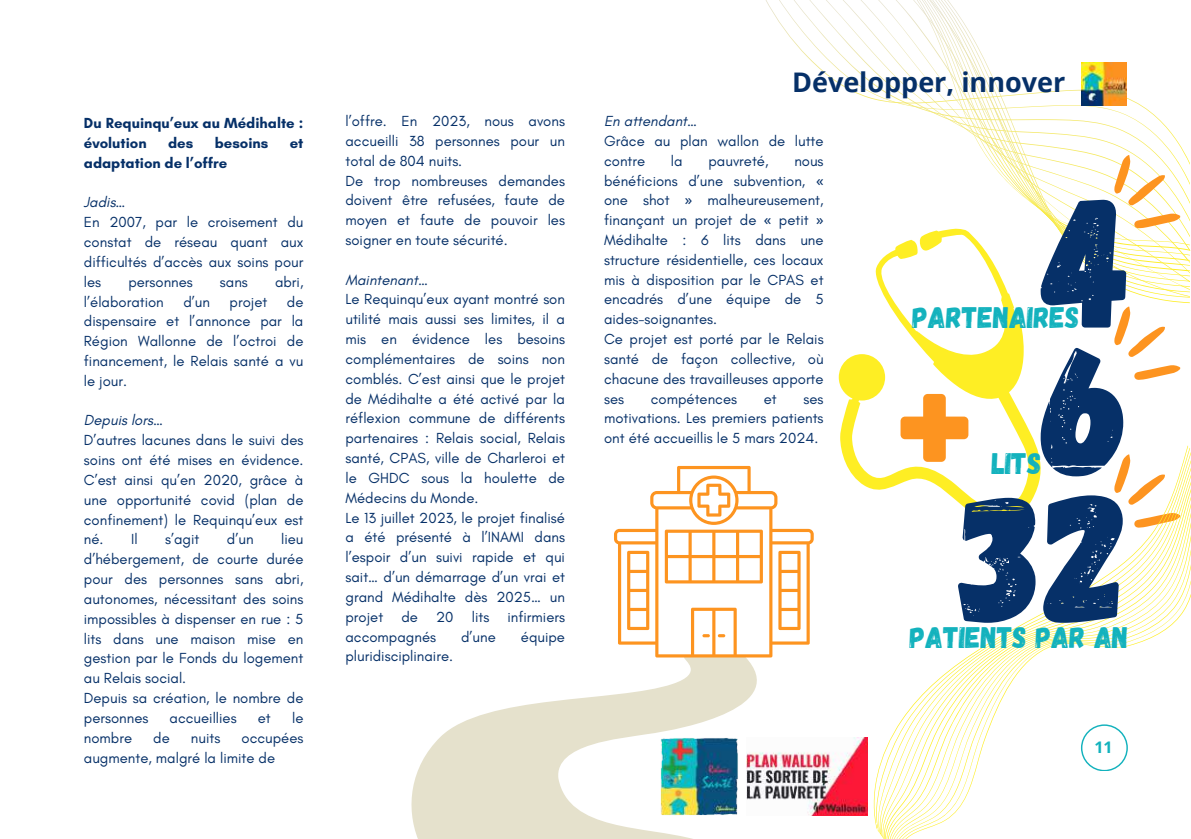
<style>
.page{position:relative;width:1191px;height:839px;background:#fff}
.page>*{position:absolute;margin:0;border:0;box-sizing:border-box;transform-origin:0 0}
.t1{font:183.2px/147.6px "Gagalin";color:#063068;text-align:center}
.t2{font:29.6px "Gagalin";color:#13b2bd}
.t3{font:700 27px "Open Sans";color:#063068}
.t4{font:700 16px "Open Sans";color:#13b2bd}
.t5{font:14.8px/19.8px "Glacial Indifference";color:#063068}
.t6{font:700 14.8px/19.8px "Glacial Indifference";color:#063068}
.t7{font:italic 14.8px "Glacial Indifference";color:#063068}
.s1{font-family:"Noto Sans"}
</style>
<div class="page">
<svg style="left:1063px;top:237px;width:127px;height:14px"></svg>
<svg style="left:1052px;top:221px;width:138px;height:16px"></svg>
<svg style="left:1010px;top:185px;width:180px;height:19px"></svg>
<svg style="left:992px;top:165px;width:198px;height:20px"></svg>
<svg style="left:765px;top:0;width:425px;height:165px"></svg>
<img style="left:1082px;top:62px;width:45px;height:43px">
<svg style="left:1114px;top:155px;width:66px;height:73px"></svg>
<svg style="left:1114px;top:306px;width:66px;height:74px"></svg>
<svg style="left:810px;top:445px;width:381px;height:393px"></svg>
<svg style="left:839px;top:228px;width:211px;height:296px"></svg>
<svg style="left:901px;top:394px;width:67px;height:67px"></svg>
<svg style="left:411px;top:657px;width:361px;height:181px;fill:#e7e1cc"></svg>
<svg style="left:614px;top:466px;width:199px;height:191px"></svg>
<svg style="left:1081px;top:724px;width:46px;height:46px"></svg>
<img style="left:659px;top:737px;width:80px;height:78px">
<img style="left:746px;top:737px;width:122px;height:78px">
<p class="t6" style="left:84px;top:113px;width:221px">Du Requinqu’eux au Médihalte : évolution</p>
<p class="t6" style="left:168px;top:133px;width:27px">des</p>
<p class="t6" style="left:215px;top:133px;width:55px">besoins</p>
<p class="t6" style="left:290px;top:133px;width:15px">et</p>
<p class="t6" style="left:84px;top:153px;width:145px">adaptation de l’offre</p>
<p class="t7" style="left:84px;top:193px;width:43px">Jadis…</p>
<p class="t5" style="left:84px;top:212px;width:221px;text-align:justify">En 2007, par le croisement du constat de réseau quant aux difficultés d’accès aux soins pour les</p>
<p class="t5" style="left:128px;top:271px;width:66px">personnes</p>
<p class="t5" style="left:220px;top:271px;width:29px">sans</p>
<p class="t5" style="left:275px;top:271px;width:30px">abri,</p>
<p class="t5" style="left:84px;top:291px;width:81px">l’élaboration</p>
<p class="t5" style="left:183px;top:291px;width:28px">d’un</p>
<p class="t5" style="left:230px;top:291px;width:39px">projet</p>
<p class="t5" style="left:84px;top:291px;width:221px;text-align:justify;text-indent:203px">de dispensaire et l’annonce par la Région Wallonne de l’octroi de financement, le Relais santé a vu le jour.</p>
<p class="t7" style="left:84px;top:411px;width:81px">Depuis lors…</p>
<p class="t5" style="left:84px;top:430px;width:221px;text-align:justify">D’autres lacunes dans le suivi des soins ont été mises en évidence.<br>C’est ainsi qu’en 2020, grâce à une opportunité covid (plan de confinement) le Requinqu’eux est né. Il</p>
<p class="t5" style="left:84px;top:529px;width:221px;text-indent:197px">lieu d’hébergement, de courte durée pour des personnes sans abri, autonomes, nécessitant des soins impossibles à dispenser en rue : 5 lits dans une maison mise en gestion par le Fonds du logement au Relais social.<br>Depuis sa création, le nombre de personnes</p>
<p class="t5" style="left:165px;top:529px;width:36px">s’agit</p>
<p class="t5" style="left:227px;top:529px;width:28px">d’un</p>
<p class="t5" style="left:170px;top:707px;width:69px">accueillies</p>
<p class="t5" style="left:258px;top:707px;width:14px">et</p>
<p class="t5" style="left:292px;top:707px;width:13px">le</p>
<p class="t5" style="left:84px;top:727px;width:50px">nombre</p>
<p class="t5" style="left:153px;top:727px;width:18px">de</p>
<p class="t5" style="left:191px;top:727px;width:31px">nuits</p>
<p class="t5" style="left:84px;top:727px;width:221px;text-indent:158px">occupées augmente, malgré la limite de</p>
<p class="t5" style="left:345px;top:111px;width:221px">l’offre. En 2023, nous avons accueilli 38 personnes pour un total de 804 nuits.<br>De trop nombreuses demandes doivent être refusées, faute de moyen et faute de pouvoir les soigner en toute sécurité.</p>
<p class="t7" style="left:345px;top:270px;width:84px">Maintenant…</p>
<p class="t5" style="left:345px;top:289px;width:221px">Le Requinqu’eux ayant montré son utilité mais aussi ses limites, il a mis en évidence les besoins complémentaires de soins non comblés. C’est ainsi que le projet de Médihalte a été activé par la réflexion commune de différents partenaires : Relais social, Relais santé, CPAS, ville de Charleroi et le GHDC sous la houlette de<br>Médecins du Monde.<br>Le 13 juillet 2023, le projet finalisé a été présenté à l’INAMI dans l’espoir d’un suivi rapide et qui sait… d’un démarrage d’un vrai et grand Médihalte dès 2025… un projet de 20 lits infirmiers accompagnés</p>
<p class="t5" style="left:461px;top:626px;width:36px">d’une</p>
<p class="t5" style="left:521px;top:626px;width:46px">équipe</p>
<p class="t5" style="left:345px;top:646px;width:109px">pluridisciplinaire.</p>
<h3 class="t3" style="left:792px;top:63px;width:275px">Développer, innover</h3>
<p class="t7" style="left:604px;top:112px;width:95px">En attendant…</p>
<p class="t5" style="left:604px;top:131px;width:221px">Grâce au plan wallon de lutte contre</p>
<p class="t5" style="left:671px;top:151px;width:13px">la</p>
<p class="t5" style="left:709px;top:151px;width:62px">pauvreté,</p>
<p class="t5" style="left:604px;top:151px;width:221px;text-indent:190px">nous bénéficions d’une subvention, <span class="s1">« </span>one shot <span class="s1">»</span> malheureusement, finançant un projet de <span class="s1">«</span> petit <span class="s1">»<br></span>Médihalte : 6 lits dans une structure résidentielle, ces locaux mis à disposition par le CPAS et encadrés d’une équipe de 5 aides-soignantes.<br>Ce projet est porté par le Relais santé de façon collective, où chacune des travailleuses apporte ses</p>
<p class="t5" style="left:651px;top:388px;width:88px">compétences</p>
<p class="t5" style="left:764px;top:388px;width:14px">et</p>
<p class="t5" style="left:604px;top:388px;width:221px;text-align:justify;text-indent:200px">ses motivations. Les premiers patients ont été accueillis le 5 mars 2024.</p>
<h1 class="t1" style="left:960px;top:179px;width:176px">4<br>6<br>32</h1>
<h2 class="t2" style="left:912px;top:298px;width:168px">PARTENAIRES</h2>
<h2 class="t2" style="left:992px;top:444px;width:51px">LITS</h2>
<h2 class="t2" style="left:910px;top:618px;width:220px">PATIENTS PAR AN</h2>
<p class="t4" style="left:1095px;top:736px;width:20px">11</p>
</div>
